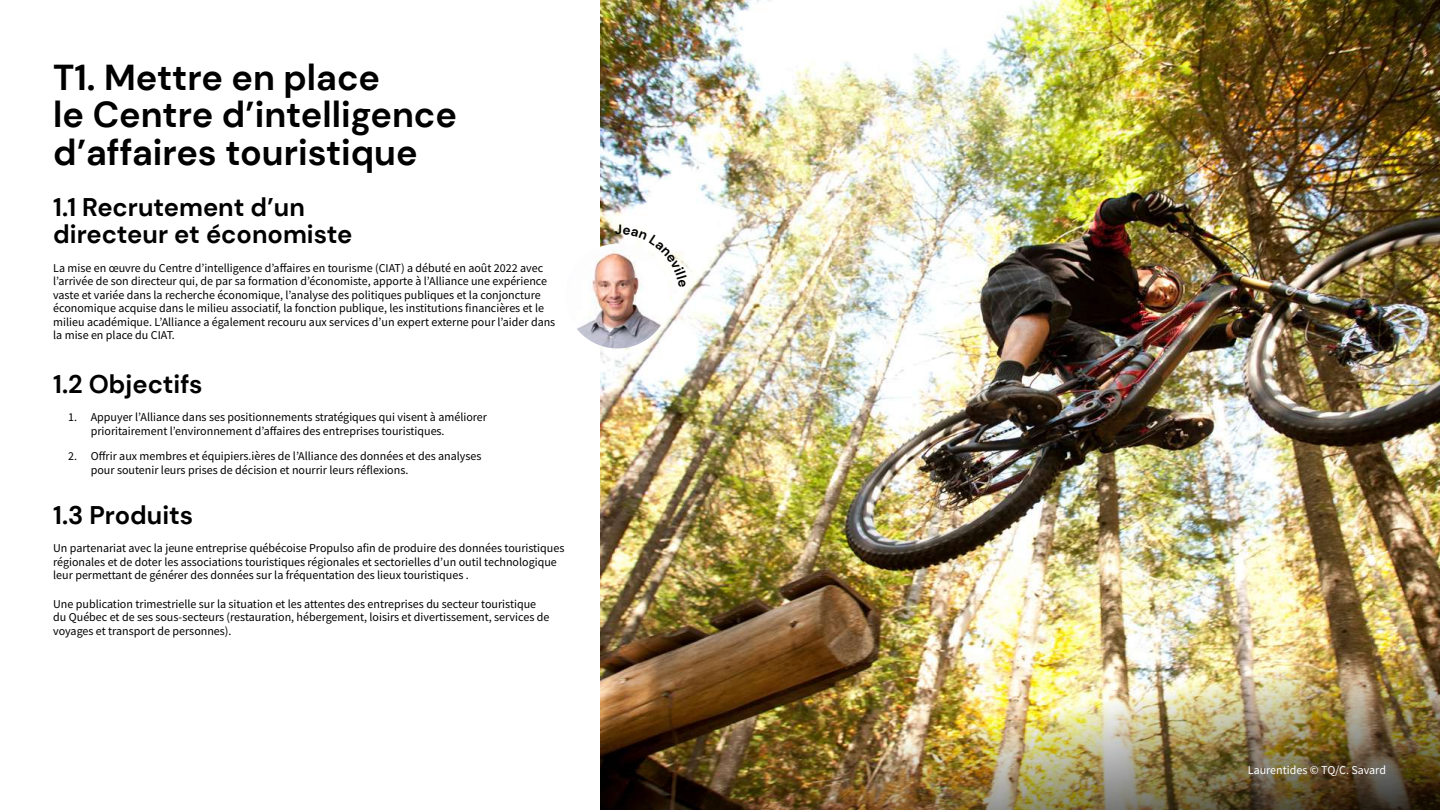
<style>
.page{position:relative;width:1440px;height:810px;background:#fff}
.page>*{position:absolute;margin:0;border:0;box-sizing:border-box;transform-origin:0 0}
.t1{font:700 36px/37.5px "DM Sans";color:#000}
.t2{font:700 25.5px/27px "DM Sans";color:#000}
.t3{font:12px/13.5px "Source Sans Pro";color:#000}
.t4{font:12px "Source Sans Pro";color:#fff}
</style>
<div class="page">
<img style="left:601px;top:0;width:839px;height:810px">
<img style="left:637px;top:622px;width:803px;height:188px">
<img style="left:565px;top:244px;width:105px;height:104px;border-radius:52px">
<svg style="left:615px;top:224px;width:72px;height:63px"></svg>
<h1 class="t1" style="left:53px;top:58px;width:405px">T1. Mettre en place<br>le Centre d’intelligence d’affaires touristique</h1>
<h2 class="t2" style="left:53px;top:194px;width:301px">1.1 Recrutement d’un directeur et économiste</h2>
<p class="t3" style="left:53px;top:261px;width:504px">La mise en œuvre du Centre d’intelligence d’affaires en tourisme (CIAT) a débuté en août 2022 avec l’arrivée de son directeur qui, de par sa formation d’économiste, apporte à l’Alliance une expérience vaste et variée dans la recherche économique, l’analyse des politiques publiques et la conjoncture économique acquise dans le milieu associatif, la fonction publique, les institutions financières et le milieu académique. L’Alliance a également recouru aux services d’un expert externe pour l’aider dans la mise en place du CIAT.</p>
<h2 class="t2" style="left:53px;top:370px;width:151px">1.2 Objectifs</h2>
<p class="t3" style="left:91px;top:410px;width:398px;text-indent:-22px">1. Appuyer l’Alliance dans ses positionnements stratégiques qui visent à améliorer prioritairement l’environnement d’affaires des entreprises touristiques.</p>
<p class="t3" style="left:91px;top:449px;width:392px;text-indent:-22px">2. Offrir aux membres et équipiers.ières de l’Alliance des données et des analyses pour soutenir leurs prises de décision et nourrir leurs réflexions.</p>
<h2 class="t2" style="left:53px;top:502px;width:142px">1.3 Produits</h2>
<p class="t3" style="left:53px;top:542px;width:513px">Un partenariat avec la jeune entreprise québécoise Propulso afin de produire des données touristiques régionales et de doter les associations touristiques régionales et sectorielles d’un outil technologique leur permettant de générer des données sur la fréquentation des lieux touristiques .</p>
<p class="t3" style="left:53px;top:597px;width:498px">Une publication trimestrielle sur la situation et les attentes des entreprises du secteur touristique du Québec et de ses sous-secteurs (restauration, hébergement, loisirs et divertissement, services de voyages et transport de personnes).</p>
<p class="t4" style="left:1248px;top:763px;width:140px">Laurentides © TQ/C. Savard</p>
</div>
